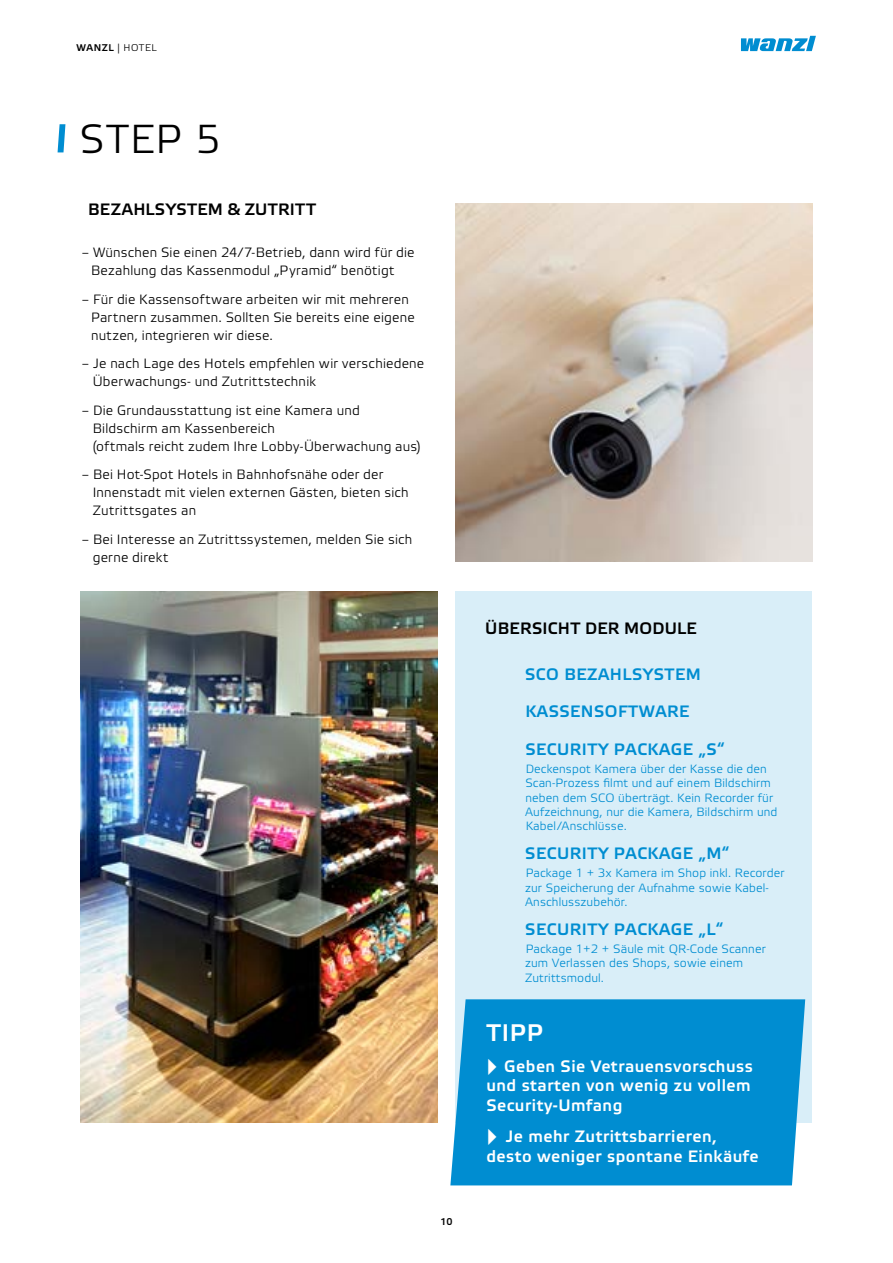
<style>
.page{position:relative;width:893px;height:1263px;background:#fff}
.page>*{position:absolute;margin:0;border:0;box-sizing:border-box;transform-origin:0 0}
.t1{font:300 40.5px "Wanzl Etelka";color:#000}
.t2{font:500 24px "Wanzl Etelka";color:#fff}
.t3{font:500 16.5px/19.5px "Wanzl Etelka";letter-spacing:.03em;color:#fff}
.t4{font:500 16.5px "Wanzl Etelka";letter-spacing:.03em;color:#008dd1}
.t5{font:500 16.5px "Wanzl Etelka";letter-spacing:.01em;color:#000}
.t6{font:300 13.5px/18px "Wanzl Etelka";letter-spacing:.015em;color:#000}
.t7{font:300 12px/14.4px "Wanzl Etelka";letter-spacing:.01em;color:#008dd1}
.t8{font:300 9.75px "Wanzl Etelka";letter-spacing:.055em;color:#000}
.t9{font:500 9.75px "Wanzl Etelka";color:#000}
.s1{font-weight:500}
</style>
<div class="page">
<div style="left:455px;top:591px;width:357px;height:531px;background:#d9eef8"></div>
<img style="left:455px;top:203px;width:357px;height:359px">
<img style="left:81px;top:591px;width:356px;height:531px">
<div style="left:450px;top:999px;width:355px;height:186px;background:#008dd1"></div>
<svg style="left:741px;top:36px;width:75px;height:15px"></svg>
<svg style="left:58px;top:124px;width:7px;height:28px"></svg>
<svg style="left:488px;top:1058px;width:8px;height:17px"></svg>
<svg style="left:488px;top:1128px;width:8px;height:17px"></svg>
<p class="t8" style="left:77px;top:42px;width:82px"><span class="s1">WANZL</span> | HOTEL</p>
<h1 class="t1" style="left:79px;top:116px;width:143px">STEP 5</h1>
<p class="t5" style="left:88px;top:200px;width:229px">BEZAHLSYSTEM &amp; ZUTRITT</p>
<p class="t6" style="left:91px;top:244px;width:325px;text-indent:-9px">– Wünschen Sie einen 24/7-Betrieb, dann wird für die<br>Bezahlung das Kassenmodul „Pyramid“ benötigt</p>
<p class="t6" style="left:91px;top:291px;width:325px;text-indent:-9px">– Für die Kassensoftware arbeiten wir mit mehreren<br>Partnern zusammen. Sollten Sie bereits eine eigene nutzen, integrieren wir diese.</p>
<p class="t6" style="left:93px;top:355px;width:333px;text-indent:-11px">– Je nach Lage des Hotels empfehlen wir verschiedene<br>Überwachungs- und Zutrittstechnik</p>
<p class="t6" style="left:93px;top:402px;width:329px;text-indent:-11px">– Die Grundausstattung ist eine Kamera und<br>Bildschirm am Kassenbereich<br>(oftmals reicht zudem Ihre Lobby-Überwachung aus)</p>
<p class="t6" style="left:93px;top:466px;width:317px;text-indent:-11px">– Bei Hot-Spot Hotels in Bahnhofsnähe oder der<br>Innenstadt mit vielen externen Gästen, bieten sich<br>Zutrittsgates an</p>
<p class="t6" style="left:93px;top:531px;width:321px;text-indent:-11px">– Bei Interesse an Zutrittssystemen, melden Sie sich gerne direkt</p>
<p class="t9" style="left:441px;top:1215px;width:13px">10</p>
<p class="t5" style="left:485px;top:619px;width:213px">ÜBERSICHT DER MODULE</p>
<p class="t4" style="left:525px;top:665px;width:177px">SCO BEZAHLSYSTEM</p>
<p class="t4" style="left:525px;top:702px;width:166px">KASSENSOFTWARE</p>
<p class="t4" style="left:525px;top:739px;width:201px">SECURITY PACKAGE „S“</p>
<p class="t7" style="left:525px;top:762px;width:254px">Deckenspot Kamera über der Kasse die den Scan-Prozess filmt und auf einem Bildschirm neben dem SCO überträgt. Kein Recorder für Aufzeichnung, nur die Kamera, Bildschirm und Kabel/Anschlüsse.</p>
<p class="t4" style="left:525px;top:844px;width:206px">SECURITY PACKAGE „M“</p>
<p class="t7" style="left:525px;top:866px;width:261px">Package 1 + 3x Kamera im Shop inkl. Recorder zur Speicherung der Aufnahme sowie Kabel-<br>Anschlusszubehör.</p>
<p class="t4" style="left:525px;top:920px;width:200px">SECURITY PACKAGE „L“</p>
<p class="t7" style="left:525px;top:942px;width:242px">Package 1+2 + Säule mit QR-Code Scanner zum Verlassen des Shops, sowie einem<br>Zutrittsmodul.</p>
<h2 class="t2" style="left:486px;top:1018px;width:58px">TIPP</h2>
<p class="t3" style="left:486px;top:1057px;width:268px;text-indent:18px">Geben Sie Vetrauensvorschuss und starten von wenig zu vollem<br>Security-Umfang</p>
<p class="t3" style="left:486px;top:1127px;width:274px;text-indent:20px">Je mehr Zutrittsbarrieren, desto weniger spontane Einkäufe</p>
</div>
